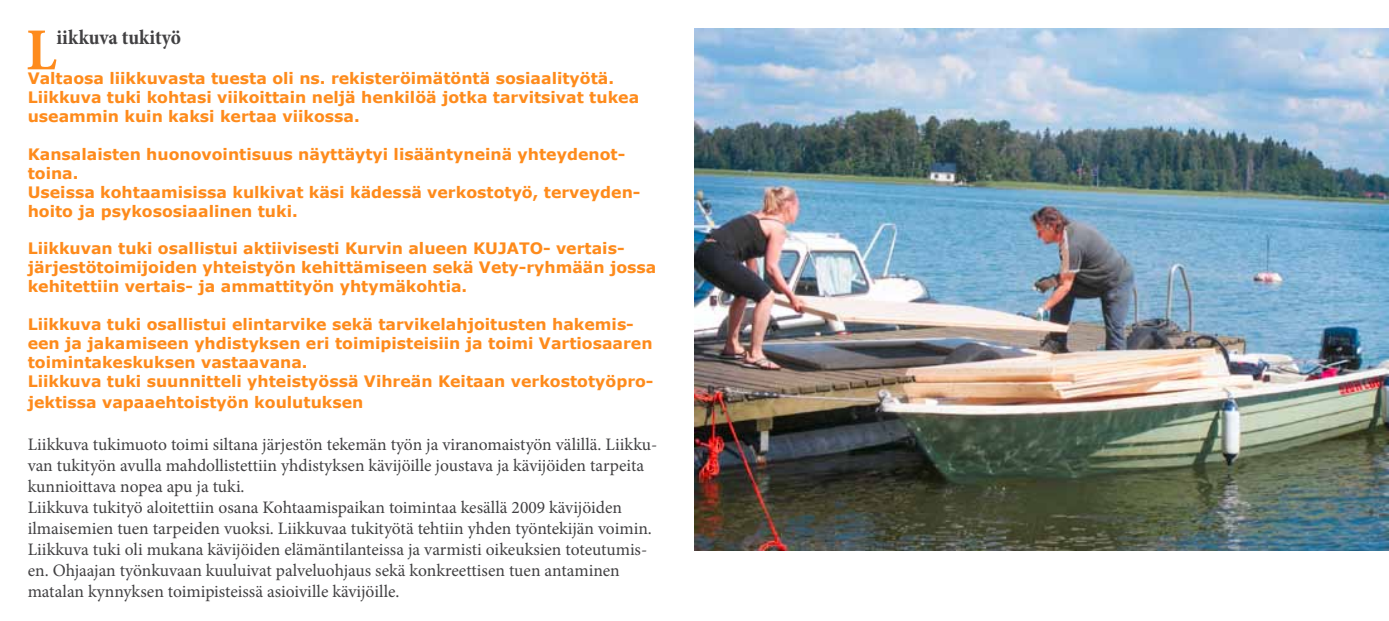
<style>
.page{position:relative;width:1389px;height:621px;background:#fff}
.page>*{position:absolute;margin:0;border:0;box-sizing:border-box;transform-origin:0 0}
.t1{font:700 condensed 60.2px "Minion Pro";color:#fe8b1c}
.t2{font:700 condensed 21px "Minion Pro";color:#414042}
.t3{font:17.5px/21px "Minion Pro";color:#414042}
.t4{font:700 15.75px/18.9px "Verdana";color:#fe8b1c}
</style>
<div class="page">
<img style="left:694px;top:29px;width:695px;height:521px">
<h1 class="t1" style="left:26px;top:9px;width:32px">L</h1>
<h2 class="t2" style="left:57px;top:23px;width:126px">iikkuva tukityö</h2>
<p class="t4" style="left:28px;top:68px;width:613px">Valtaosa liikkuvasta tuesta oli ns. rekisteröimätöntä sosiaalityötä.<br>Liikkuva tuki kohtasi viikoittain neljä henkilöä jotka tarvitsivat tukea useammin kuin kaksi kertaa viikossa.</p>
<p class="t4" style="left:28px;top:144px;width:614px">Kansalaisten huonovointisuus näyttäytyi lisääntyneinä yhteydenot&shy;toina.<br>Useissa kohtaamisissa kulkivat käsi kädessä verkostotyö, terveyden&shy;hoito ja psykososiaalinen tuki.</p>
<p class="t4" style="left:28px;top:238px;width:630px">Liikkuvan tuki osallistui aktiivisesti Kurvin alueen KUJATO- vertais&shy;järjestötoimijoiden yhteistyön kehittämiseen sekä Vety-ryhmään jossa kehitettiin vertais- ja ammattityön yhtymäkohtia.</p>
<p class="t4" style="left:28px;top:314px;width:627px">Liikkuva tuki osallistui elintarvike sekä tarvikelahjoitusten hakemis&shy;een ja jakamiseen yhdistyksen eri toimipisteisiin ja toimi Vartiosaaren toimintakeskuksen vastaavana.<br>Liikkuva tuki suunnitteli yhteistyössä Vihreän Keitaan verkostotyöpro-</p>
<p class="t4" style="left:28px;top:392px;width:337px">jektissa vapaaehtoistyön koulutuksen</p>
<p class="t3" style="left:28px;top:433px;width:631px">Liikkuva tukimuoto toimi siltana järjestön tekemän työn ja viranomaistyön välillä. Liikku&shy;van tukityön avulla mahdollistettiin yhdistyksen kävijöille joustava ja kävijöiden tarpeita kunnioittava nopea apu ja tuki.<br>Liikkuva tukityö aloitettiin osana Kohtaamispaikan toimintaa kesällä 2009 kävijöiden ilmaisemien tuen tarpeiden vuoksi. Liikkuvaa tukityötä tehtiin yhden työntekijän voimin.<br>Liikkuva tuki oli mukana kävijöiden elämäntilanteissa ja varmisti oikeuksien toteutumis&shy;en. Ohjaajan työnkuvaan kuuluivat palveluohjaus sekä konkreettisen tuen antaminen matalan kynnyksen toimipisteissä asioiville kävijöille.</p>
</div>
